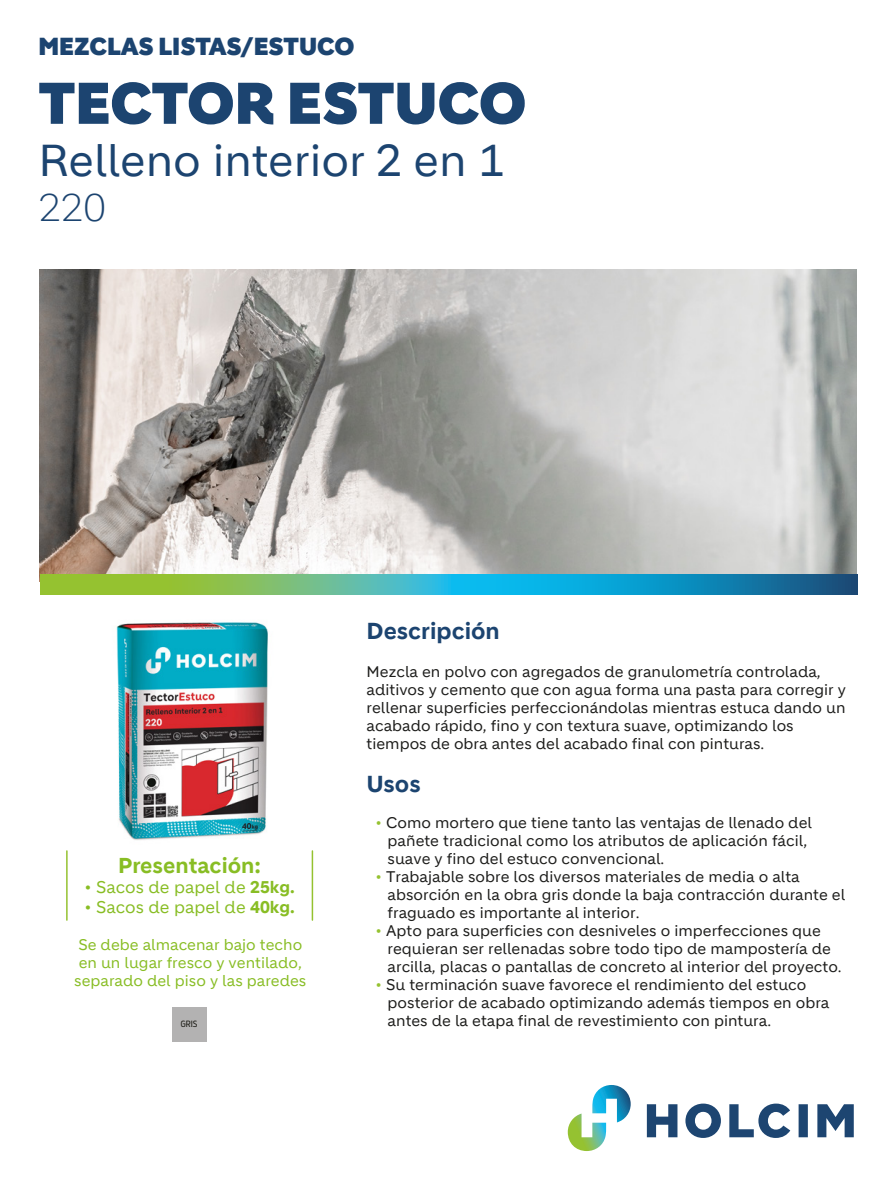
<style>
.page{position:relative;width:893px;height:1191px;background:#fff}
.page>*{position:absolute;margin:0;border:0;box-sizing:border-box;transform-origin:0 0}
.t1{font:900 57px "Holcim Headline";letter-spacing:-.005em;color:#1c4470}
.t2{font:43.5px "Holcim";color:#1c4470}
.t3{font:300 37.5px "Holcim Headline";color:#1c4470}
.t4{font:900 24px "Holcim Headline";color:#1c4470}
.t5{font:700 22.5px "Holcim";color:#1c4470}
.t6{font:700 21px "Holcim";color:#88bd24}
.t7{font:16.5px "Holcim";color:#88bd24}
.t8{font:15px/18px "Holcim";color:#1d1d1b}
.t9{font:15px/18px "Holcim";color:#88bd24;text-align:center}
.t10{font:8.55px "Ford Antenna Cond";color:#1e1d17}
.s1{font-weight:700}
.s2{color:#95c230}
</style>
<div class="page">
<img style="left:83px;top:594px;width:221px;height:246px">
<img style="left:40px;top:270px;width:816px;height:304px">
<div style="left:172px;top:1007px;width:34px;height:34px;background:#b3b2b2"></div>
<svg style="left:647px;top:1103px;width:207px;height:35px"></svg>
<svg style="left:568px;top:1085px;width:63px;height:66px"></svg>
<svg style="left:40px;top:574px;width:817px;height:20px;background:#43a897"></svg>
<hr style="left:66px;top:851px;width:2px;height:69px;background:#95c230">
<hr style="left:312px;top:851px;width:1px;height:69px;background:#95c230">
<h3 class="t4" style="left:38px;top:33px;width:318px">MEZCLAS LISTAS/ESTUCO</h3>
<h1 class="t1" style="left:38px;top:70px;width:489px">TECTOR ESTUCO</h1>
<h2 class="t2" style="left:38px;top:136px;width:468px">Relleno interior 2 en 1</h2>
<h3 class="t3" style="left:38px;top:187px;width:69px">220</h3>
<h3 class="t6" style="left:118px;top:853px;width:144px">Presentación:</h3>
<p class="t7" style="left:84px;top:878px;width:212px">• Sacos de papel de <span class="s1">25kg.</span></p>
<p class="t7" style="left:84px;top:897px;width:212px">• Sacos de papel de <span class="s1">40kg.</span></p>
<p class="t9" style="left:74px;top:935px;width:234px">Se debe almacenar bajo techo en un lugar fresco y ventilado, separado del piso y las paredes</p>
<p class="t10" style="left:181px;top:1017px;width:18px">GRIS</p>
<h3 class="t5" style="left:367px;top:618px;width:135px">Descripción</h3>
<p class="t8" style="left:367px;top:662px;width:481px">Mezcla en polvo con agregados de granulometría controlada, aditivos y cemento que con agua forma una pasta para corregir y rellenar superficies perfeccionándolas mientras estuca dando un acabado rápido, fino y con textura suave, optimizando los tiempos de obra antes del acabado final con pinturas.</p>
<h3 class="t5" style="left:367px;top:771px;width:56px">Usos</h3>
<p class="t8" style="left:388px;top:814px;width:426px;text-indent:-12px"><span class="s2">•</span> Como mortero que tiene tanto las ventajas de llenado del pañete tradicional como los atributos de aplicación fácil, suave y fino del estuco convencional.</p>
<p class="t8" style="left:388px;top:868px;width:459px;text-indent:-12px"><span class="s2">•</span> Trabajable sobre los diversos materiales de media o alta absorción en la obra gris donde la baja contracción durante el fraguado es importante al interior.</p>
<p class="t8" style="left:388px;top:922px;width:456px;text-indent:-12px"><span class="s2">•</span> Apto para superficies con desniveles o imperfecciones que requieran ser rellenadas sobre todo tipo de mampostería de arcilla, placas o pantallas de concreto al interior del proyecto.</p>
<p class="t8" style="left:388px;top:976px;width:443px;text-indent:-12px"><span class="s2">•</span> Su terminación suave favorece el rendimiento del estuco posterior de acabado optimizando además tiempos en obra antes de la etapa final de revestimiento con pintura.</p>
</div>
